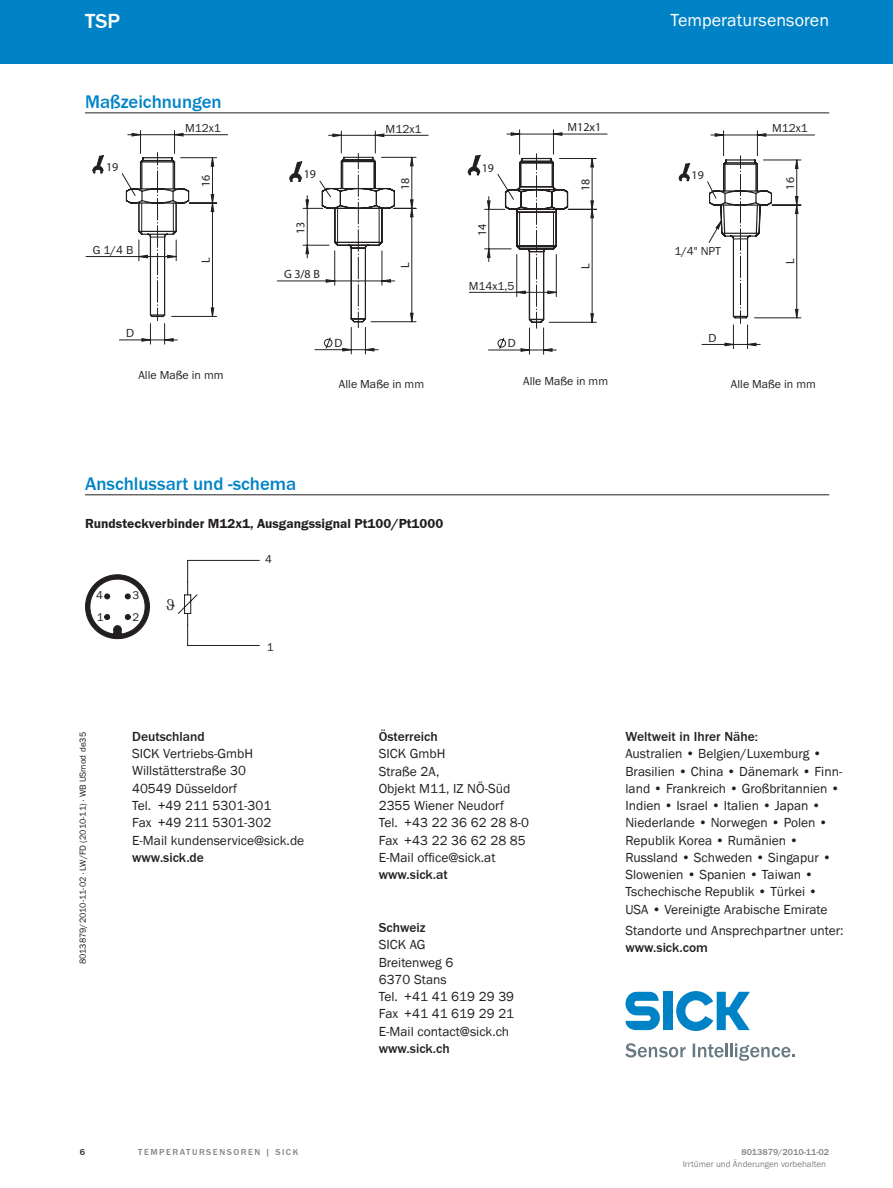
<style>
.page{position:relative;width:893px;height:1188px;background:#fff}
.page>*{position:absolute;margin:0;border:0;box-sizing:border-box;transform-origin:0 0}
.t1{font:500 21px "SICK Franklin";color:#fff}
.t2{font:500 18.75px "SICK Franklin";color:#0083c6}
.t3{font:18px "SICK Franklin";letter-spacing:.005em;color:#fff}
.t4{font:13.5px/17.2px "SICK Franklin";color:#231f20}
.t5{font:500 13.5px "SICK Franklin";color:#231f20}
.t6{font:700 13.5px "SICK Franklin";letter-spacing:.005em;color:#231f20}
.t7{font:12px "SICK Franklin";color:#231f20}
.t8{font:12px "SICK Franklin";color:#231f20}
.t9{font:11.7px/22.5px "SICK Franklin";color:#231f20}
.t10{font:9px "SICK Franklin";color:#231f20}
.t11{font:9px "SICK Franklin";color:#808285}
.t12{font:500 9px "SICK Franklin";letter-spacing:.17em;color:#808285}
.t13{font:500 9px "SICK Franklin";color:#808285}
.t14{font:500 9px "SICK Franklin";color:#231f20}
.s1{font-style:inherit}
</style>
<div class="page">
<div style="left:0;top:0;width:893px;height:64px;background:#0083c6"></div>
<hr style="left:85px;top:494px;width:744px;height:1px;background:#231f20">
<svg style="left:85px;top:574px;width:65px;height:66px"></svg>
<hr style="left:85px;top:113px;width:744px;height:1px;background:#231f20">
<svg style="left:92px;top:155px;width:12px;height:19px"></svg>
<hr style="left:119px;top:340px;width:31px;height:1px;background:#231f20">
<hr style="left:175px;top:134px;width:53px;height:1px;background:#231f20">
<hr style="left:86px;top:256px;width:53px;height:1px;background:#231f20">
<svg style="left:121px;top:130px;width:96px;height:214px"></svg>
<hr style="left:375px;top:135px;width:53px;height:1px;background:#231f20">
<hr style="left:277px;top:281px;width:58px;height:1px;background:#231f20">
<svg style="left:289px;top:131px;width:127px;height:223px"></svg>
<hr style="left:553px;top:134px;width:54px;height:1px;background:#231f20">
<svg style="left:467px;top:130px;width:129px;height:224px"></svg>
<svg style="left:678px;top:163px;width:13px;height:19px"></svg>
<hr style="left:757px;top:135px;width:58px;height:1px;background:#231f20">
<hr style="left:702px;top:344px;width:31px;height:1px;background:#231f20">
<svg style="left:707px;top:131px;width:94px;height:218px"></svg>
<svg style="left:625px;top:992px;width:35px;height:38px"></svg>
<div style="left:663px;top:992px;width:9px;height:38px;background:#0083c6"></div>
<svg style="left:676px;top:991px;width:74px;height:40px"></svg>
<svg style="left:625px;top:1043px;width:61px;height:15px"></svg>
<svg style="left:693px;top:1044px;width:30px;height:13px"></svg>
<hr style="left:725px;top:1043px;width:3px;height:14px;background:#677982">
<hr style="left:730px;top:1043px;width:3px;height:14px;background:#677982">
<svg style="left:735px;top:1044px;width:60px;height:17px"></svg>
<svg style="left:178px;top:560px;width:82px;height:86px"></svg>
<h1 class="t1" style="left:85px;top:8px;width:37px">TSP</h1>
<h3 class="t3" style="left:670px;top:9px;width:160px">Temperatursensoren</h3>
<h2 class="t2" style="left:85px;top:90px;width:138px">Maßzeichnungen</h2>
<p class="t7" style="left:185px;top:121px;width:37px">M12x1</p>
<p class="t7" style="left:386px;top:121px;width:38px">M12x1</p>
<p class="t8" style="left:567px;top:120px;width:35px"><span class="s1">M</span>12x1</p>
<p class="t7" style="left:772px;top:121px;width:37px">M12x1</p>
<p class="t8" style="left:106px;top:159px;width:14px">19</p>
<p class="t8" style="left:198px;top:187px;width:14px;rotate:-90deg">16</p>
<p class="t8" style="left:304px;top:167px;width:14px">19</p>
<p class="t8" style="left:398px;top:190px;width:14px;rotate:-90deg">18</p>
<p class="t8" style="left:482px;top:160px;width:14px">19</p>
<p class="t8" style="left:578px;top:191px;width:14px;rotate:-90deg">18</p>
<p class="t8" style="left:692px;top:168px;width:14px">19</p>
<p class="t8" style="left:783px;top:190px;width:14px;rotate:-90deg">16</p>
<p class="t8" style="left:293px;top:234px;width:14px;rotate:-90deg">13</p>
<p class="t8" style="left:475px;top:236px;width:14px;rotate:-90deg">14</p>
<p class="t7" style="left:93px;top:242px;width:42px">G 1/4 B</p>
<p class="t8" style="left:198px;top:263px;width:7px;rotate:-90deg">L</p>
<p class="t8" style="left:398px;top:268px;width:7px;rotate:-90deg">L</p>
<p class="t8" style="left:578px;top:269px;width:7px;rotate:-90deg">L</p>
<p class="t7" style="left:675px;top:243px;width:48px">1/4" NPT</p>
<p class="t8" style="left:783px;top:264px;width:7px;rotate:-90deg">L</p>
<p class="t8" style="left:284px;top:267px;width:37px">G 3/8 B</p>
<p class="t7" style="left:469px;top:278px;width:47px">M14x1,5</p>
<p class="t8" style="left:126px;top:326px;width:9px">D</p>
<p class="t8" style="left:334px;top:336px;width:9px">D</p>
<p class="t8" style="left:508px;top:336px;width:9px">D</p>
<p class="t8" style="left:709px;top:330px;width:9px">D</p>
<p class="t7" style="left:138px;top:368px;width:87px">Alle Maße in mm</p>
<p class="t7" style="left:339px;top:376px;width:87px">Alle Maße in mm</p>
<p class="t7" style="left:523px;top:374px;width:86px">Alle Maße in mm</p>
<p class="t7" style="left:731px;top:376px;width:86px">Alle Maße in mm</p>
<h2 class="t2" style="left:85px;top:472px;width:213px">Anschlussart und -schema</h2>
<p class="t6" style="left:85px;top:515px;width:360px">Rundsteckverbinder M12x1, Ausgangssignal Pt100/Pt1000</p>
<p class="t9" style="left:96px;top:584px;width:8px">4</p>
<p class="t9" style="left:132px;top:584px;width:8px">3<br>2</p>
<p class="t9" style="left:97px;top:606px;width:8px">1</p>
<p class="t9" style="left:265px;top:548px;width:8px">4</p>
<p class="t9" style="left:267px;top:636px;width:8px">1</p>
<p class="t10" style="left:77px;top:964px;width:234px;rotate:-90deg">8013879/2010-11-02 ∙ LW/FD (2010-11) ∙ WB USmod de35</p>
<p class="t5" style="left:132px;top:728px;width:74px">deutschland</p>
<p class="t4" style="left:132px;top:745px;width:174px">SICK Vertriebs-GmbH<br>Willstätterstraße 30<br>40549 Düsseldorf<br>Tel. +49 211 5301-301<br>Fax +49 211 5301-302<br>E-Mail kundenservice@sick.de</p>
<p class="t5" style="left:132px;top:849px;width:73px">www.sick.de</p>
<p class="t5" style="left:379px;top:728px;width:60px">Österreich</p>
<p class="t4" style="left:379px;top:745px;width:152px">SICK GmbH<br>Straße 2A,<br>Objekt M11, IZ NÖ-Süd<br>2355 Wiener Neudorf<br>Tel. +43 22 36 62 28 8-0<br>Fax +43 22 36 62 28 85<br>E-Mail office@sick.at</p>
<p class="t5" style="left:379px;top:866px;width:71px">www.sick.at</p>
<p class="t5" style="left:379px;top:919px;width:48px">Schweiz</p>
<p class="t4" style="left:379px;top:936px;width:137px">SICK AG<br>Breitenweg 6<br>6370 Stans<br>Tel. +41 41 619 29 39<br>Fax +41 41 619 29 21<br>E-Mail contact@sick.ch</p>
<p class="t5" style="left:379px;top:1040px;width:73px">www.sick.ch</p>
<p class="t5" style="left:625px;top:728px;width:134px">Weltweit in ihrer nähe:</p>
<p class="t4" style="left:625px;top:745px;width:218px">Australien • Belgien/Luxemburg •<br>Brasilien • China • Dänemark • Finn&shy;land • Frankreich • Großbritannien •<br>Indien • Israel • Italien • Japan •<br>Nieder lande • Norwegen • Polen •<br>Republik Korea • Rumänien •<br>Russland • Schweden • Singapur •<br>Slowenien • Spanien • Taiwan •<br>Tschechische Republik • Türkei •<br>USA • Vereinigte Arabische Emirate</p>
<p class="t4" style="left:625px;top:922px;width:220px">Standorte und Ansprechpartner unter:</p>
<p class="t5" style="left:625px;top:940px;width:84px">www.sick.com</p>
<p class="t14" style="left:80px;top:1146px;width:7px">6</p>
<p class="t12" style="left:138px;top:1146px;width:161px">Temperat urs ens oren | SI CK</p>
<p class="t13" style="left:741px;top:1146px;width:89px">8013879/2010-11-02</p>
<p class="t11" style="left:683px;top:1159px;width:145px">Irrtümer und Änderungen vorbehalten</p>
</div>
